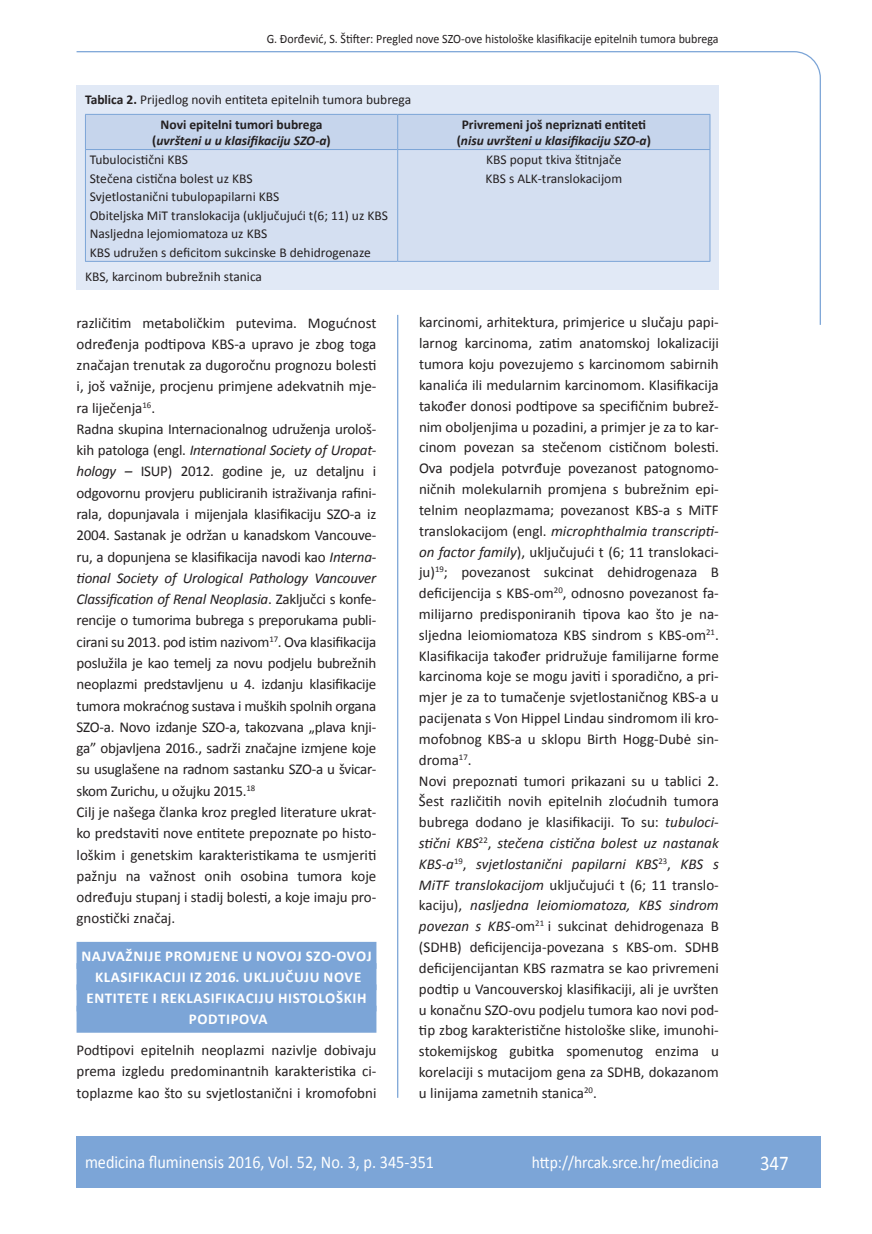
<style>
.page{position:relative;width:872px;height:1234px;background:#fff}
.page>*{position:absolute;margin:0;border:0;box-sizing:border-box;transform-origin:0 0}
.t1{font:21px "Calibri";color:#fff;scale:.9 1}
.t2{font:18px "Calibri";color:#fff;scale:.9 1}
.t3{font:17.25px "Calibri";color:#fff;scale:.9 1}
.t4{font:15px/20.9px "Calibri";color:#231f20}
.t5{font:700 15px/21.3px "Calibri";letter-spacing:.04em;color:#fff;text-align:center}
.t6{font:13.5px/18.6px "Calibri";color:#231f20}
.t7{font:700 13.5px/16.5px "Calibri";color:#231f20;text-align:center}
.t8{font:italic 700 13.5px "Calibri";color:#231f20}
.t9{font:12.75px "Calibri";color:#231f20;scale:.94 1}
.s1{font-weight:700}
.s2{font-style:normal}
.s3{font-style:italic}
</style>
<div class="page">
<svg style="left:76px;top:51px;width:745px;height:275px"></svg>
<hr style="left:397px;top:315px;width:1px;height:782px;background:#7ca5d7">
<div style="left:77px;top:1135px;width:744px;height:51px;background:#7ca5d7"></div>
<div style="left:77px;top:941px;width:299px;height:27px;background:#7ca5d7"></div>
<div style="left:77px;top:962px;width:299px;height:27px;background:#7ca5d7"></div>
<div style="left:77px;top:984px;width:299px;height:27px;background:#7ca5d7"></div>
<div style="left:77px;top:1005px;width:299px;height:27px;background:#7ca5d7"></div>
<div style="left:77px;top:85px;width:642px;height:205px;background:#e1e9f6"></div>
<div style="left:86px;top:115px;width:623px;height:34px;background:#c6d5ec"></div>
<div style="left:86px;top:150px;width:623px;height:111px;background:#d4dff1"></div>
<hr style="left:85px;top:114px;width:313px;height:1px;background:#7ca5d7">
<hr style="left:85px;top:115px;width:1px;height:34px;background:#7ca5d7">
<hr style="left:398px;top:114px;width:312px;height:1px;background:#7ca5d7">
<hr style="left:397px;top:115px;width:1px;height:34px;background:#7ca5d7">
<hr style="left:709px;top:115px;width:1px;height:34px;background:#7ca5d7">
<hr style="left:85px;top:149px;width:313px;height:1px;background:#7ca5d7">
<hr style="left:85px;top:150px;width:1px;height:111px;background:#7ca5d7">
<hr style="left:398px;top:149px;width:312px;height:1px;background:#7ca5d7">
<hr style="left:397px;top:150px;width:1px;height:111px;background:#7ca5d7">
<hr style="left:709px;top:150px;width:1px;height:111px;background:#7ca5d7">
<hr style="left:85px;top:261px;width:313px;height:1px;background:#7ca5d7">
<hr style="left:398px;top:261px;width:312px;height:1px;background:#7ca5d7">
<p class="t9" style="left:267px;top:30px;width:482px">G. Đorđević, S. Štifter: Pregled nove SZO-ove histološke klasifikacije epitelnih tumora bubrega</p>
<p class="t6" style="left:161px;top:86px;width:252px;line-height:25px;text-indent:-76px"><span class="s1">Tablica 2.</span> Prijedlog novih entiteta epitelnih tumora bubrega<br><span class="s1">Novi epitelni tumori bubrega</span></p>
<p class="t8" style="left:152px;top:132px;width:180px"><span class="s2">(</span>uvršteni u u klasifikaciju SZO-a<span class="s2">)</span></p>
<p class="t7" style="left:457px;top:115px;width:196px">Privremeni još nepriznati entiteti (<span class="s3">nisu uvršteni u klasifikaciju SZO-a</span>)</p>
<p class="t6" style="left:90px;top:149px;width:300px">Tubulocistični KBS<br>Stečena cistična bolest uz KBS<br>Svjetlostanični tubulopapilarni KBS<br>Obiteljska MiT translokacija (uključujući t(6; 11) uz KBS Nasljedna lejomiomatoza uz KBS<br>KBS udružen s deficitom sukcinske B dehidrogenaze</p>
<p class="t6" style="left:485px;top:149px;width:138px">KBS poput tkiva štitnjače<br>KBS s ALK-translokacijom</p>
<p class="t6" style="left:85px;top:266px;width:178px">KBS, karcinom bubrežnih stanica</p>
<p class="t4" style="left:77px;top:311px;width:301px;line-height:21.3px">različitim metaboličkim putevima. Mogućnost određenja podtipova KBS-a upravo je zbog toga značajan trenutak za dugoročnu prognozu bolesti i, još važnije, procjenu primjene adekvatnih mje&shy;ra liječenja<sup>16</sup>.<br>Radna skupina Internacionalnog udruženja urološ&shy;kih patologa (engl. <span class="s3">International Society of Uropat&shy;hology –</span> ISUP) 2012. godine je, uz detaljnu i odgovornu provjeru publiciranih istraživanja rafini&shy;rala, dopunjavala i mijenjala klasifikaciju SZO-a iz 2004. Sastanak je održan u kanadskom Vancouve&shy;ru, a dopunjena se klasifikacija navodi kao <span class="s3">Interna&shy;tional Society of Urological Pathology Vancouver Classification of Renal Neoplasia</span>. Zaključci s konfe&shy;rencije o tumorima bubrega s preporukama publi&shy;cirani su 2013. pod istim nazivom<sup>17</sup>. Ova klasifikacija poslužila je kao temelj za novu podjelu bubrežnih neoplazmi predstavljenu u 4. izdanju klasifikacije tumora mokraćnog sustava i muških spolnih organa SZO-a. Novo izdanje SZO-a, takozvana „plava knji&shy;ga” objavljena 2016., sadrži značajne izmjene koje su usuglašene na radnom sastanku SZO-a u švicar&shy;skom Zurichu, u ožujku 2015.<sup>18<br></sup>Cilj je našega članka kroz pregled literature ukrat&shy;ko predstaviti nove entitete prepoznate po histo&shy;loškim i genetskim karakteristikama te usmjeriti pažnju na važnost onih osobina tumora koje određuju stupanj i stadij bolesti, a koje imaju pro&shy;gnostički značaj.</p>
<p class="t5" style="left:81px;top:944px;width:292px">NAJVAŽNIJE PROMJENE U NOVOJ SZO-OVOJ<br>KLASIFIKACIJI IZ 2016. UKLJUČUJU NOVE<br>ENTITETE I REKLASIFIKACIJU HISTOLOŠKIH<br>PODTIPOVA</p>
<p class="t4" style="left:77px;top:1038px;width:301px;line-height:21.3px;text-align:justify">Podtipovi epitelnih neoplazmi nazivlje dobivaju prema izgledu predominantnih karakteristika ci&shy;toplazme kao što su svjetlostanični i kromofobni</p>
<p class="t4" style="left:419px;top:311px;width:301px">karcinomi, arhitektura, primjerice u slučaju papi&shy;larnog karcinoma, zatim anatomskoj lokalizaciji tumora koju povezujemo s karcinomom sabirnih kanalića ili medularnim karcinomom. Klasifikacija također donosi podtipove sa specifičnim bubrež&shy;nim oboljenjima u pozadini, a primjer je za to kar&shy;cinom povezan sa stečenom cističnom bolesti.<br>Ova podjela potvrđuje povezanost patognomo&shy;ničnih molekularnih promjena s bubrežnim epi&shy;telnim neoplazmama; povezanost KBS-a s MiTF translokacijom (engl. <span class="s3">microphthalmia transcripti&shy;on factor family</span>), uključujući t (6; 11 translokaci&shy;ju)<sup>19</sup>; povezanost sukcinat dehidrogenaza B deficijencija s KBS-om<sup>20</sup>, odnosno povezanost fa&shy;milijarno predisponiranih tipova kao što je na&shy;sljedna leiomiomatoza KBS sindrom s KBS-om<sup>21</sup>.<br>Klasifikacija također pridružuje familijarne forme karcinoma koje se mogu javiti i sporadično, a pri&shy;mjer je za to tumačenje svjetlostaničnog KBS-a u pacijenata s Von Hippel Lindau sindromom ili kro&shy;mofobnog KBS-a u sklopu Birth Hogg-Dubė sin&shy;droma<sup>17</sup>.<br>Novi prepoznati tumori prikazani su u tablici 2.<br>Šest različitih novih epitelnih zloćudnih tumora bubrega dodano je klasifikaciji. To su: <span class="s3">tubuloci&shy;stični KBS</span><sup>22</sup>, <span class="s3">stečena cistična bolest uz nastanak KBS-a</span><sup>19</sup>, <span class="s3">svjetlostanični papilarni KBS</span><sup>23</sup>, <span class="s3">KBS s MiTF translokacijom</span> uključujući t (6; 11 translo&shy;kaciju), <span class="s3">nasljedna leiomiomatoza, KBS sindrom povezan s KBS</span>-om<sup>21</sup> i sukcinat dehidrogenaza B (SDHB) deficijencija-povezana s KBS-om. SDHB deficijencijantan KBS razmatra se kao privremeni podtip u Vancouverskoj klasifikaciji, ali je uvršten u konačnu SZO-ovu podjelu tumora kao novi pod&shy;tip zbog karakteristične histološke slike, imunohi&shy;stokemijskog gubitka spomenutog enzima u korelaciji s mutacijom gena za SDHB, dokazanom u linijama zametnih stanica<sup>20</sup>.</p>
<p class="t2" style="left:85px;top:1150px;width:389px">medicina fluminensis 2016, Vol. 52, No. 3, p. 345-351</p>
<p class="t3" style="left:532px;top:1151px;width:209px">http://hrcak.srce.hr/medicina</p>
<h1 class="t1" style="left:760px;top:1149px;width:33px">347</h1>
</div>
